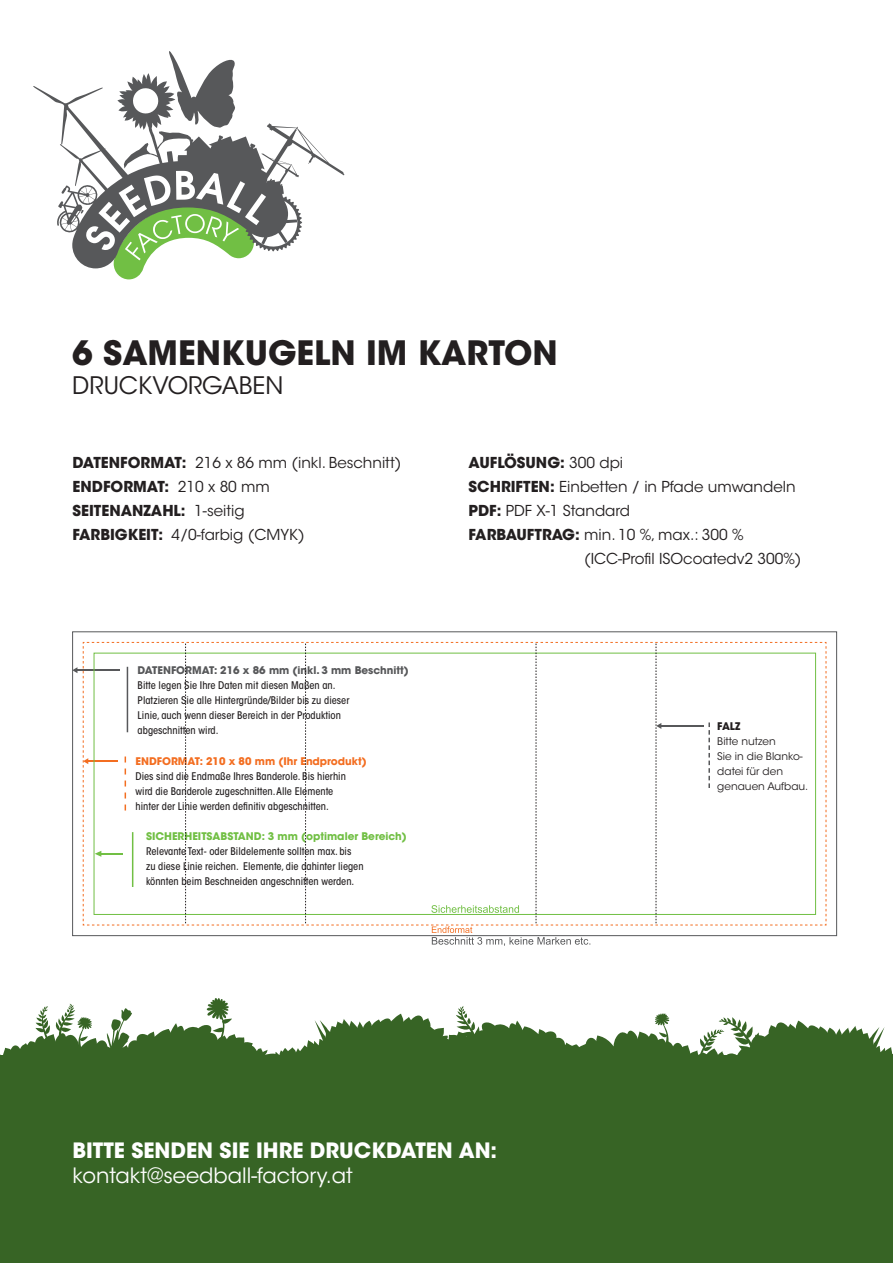
<style>
.page{position:relative;width:893px;height:1263px;background:#fff}
.page>*{position:absolute;margin:0;border:0;box-sizing:border-box;transform-origin:0 0}
.t1{font:700 33.3px "ITC Avant Garde Std";color:#231f20}
.t2{font:24px "ITC Avant Garde Std";color:#231f20}
.t3{font:700 21px "ITC Avant Garde Std";color:#fff}
.t4{font:21px "ITC Avant Garde Std";color:#fff}
.t5{font:15px/24px "ITC Avant Garde Std";color:#231f20}
.t6{font:700 15px "ITC Avant Garde Std";color:#231f20}
.t7{font:500 condensed 10.5px/15px "ITC Avant Garde Std";color:#231f20}
.t8{font:10.5px/15px "ITC Avant Garde Std";color:#231f20}
.t9{font:700 10.5px "ITC Avant Garde Std";color:#71bf44}
.t10{font:700 10.5px "ITC Avant Garde Std";color:#57585a}
.t11{font:700 10.5px "ITC Avant Garde Std";color:#f36e21}
.t12{font:700 10.5px "ITC Avant Garde Std";color:#231f20}
.s1{font-weight:700}
.s2{font-weight:400}
</style>
<div class="page">
<div style="left:0;top:1055px;width:893px;height:208px;background:#376425"></div>
<svg style="left:0;top:998px;width:893px;height:57px"></svg>
<hr style="left:77px;top:669px;width:43px;height:2px;background:#57585a">
<svg style="left:74px;top:667px;width:3px;height:6px"></svg>
<svg style="left:33px;top:51px;width:311px;height:216px"></svg>
<svg style="left:86px;top:171px;width:180px;height:108px"></svg>
<svg style="left:83px;top:642px;width:744px;height:304px"></svg>
<h1 class="t1" style="left:72px;top:331px;width:487px">6 SAMENKUGELN IM KARTON</h1>
<h2 class="t2" style="left:72px;top:370px;width:213px">DRUCKVORGABEN</h2>
<h3 class="t5" style="left:73px;top:451px;width:330px"><span class="s1">DATENFORMAT:</span> 216 x 86 mm (inkl. Beschnitt)<br><span class="s1">ENDFORMAT:</span> 210 x 80 mm<br><span class="s1">SEITENANZAHL:</span> 1-seitig<br><span class="s1">FARBIGKEIT:</span> 4/0-farbig (CMYK)</h3>
<h3 class="t6" style="left:469px;top:453px;width:156px">AUFLÖSUNG: <span class="s2">300 dpi</span></h3>
<h3 class="t5" style="left:469px;top:475px;width:329px"><span class="s1">SCHRIFTEN:</span> Einbetten / in Pfade umwandeln</h3>
<h3 class="t5" style="left:469px;top:499px;width:163px"><span class="s1">PDF:</span> PDF X-1 Standard</h3>
<h3 class="t5" style="left:469px;top:523px;width:276px"><span class="s1">FARBAUFTRAG:</span> min. 10 %, max.: 300 %</h3>
<h3 class="t5" style="left:584px;top:547px;width:219px">(ICC-Profil ISOcoatedv2 300%)</h3>
<p class="t10" style="left:138px;top:663px;width:273px">DATENFORMAT: 216 x 86 mm (inkl. 3 mm Beschnitt)</p>
<p class="t7" style="left:138px;top:678px;width:213px">Bitte legen Sie Ihre Daten mit diesen Maßen an.<br>Platzieren Sie alle Hintergründe/Bilder bis zu dieser Linie, auch wenn dieser Bereich in der Produktion abgeschnitten wird.</p>
<p class="t11" style="left:136px;top:754px;width:233px">ENDFORMAT: 210 x 80 mm (Ihr Endprodukt)</p>
<p class="t7" style="left:136px;top:769px;width:212px">Dies sind die Endmaße Ihres Banderole. Bis hierhin wird die Banderole zugeschnitten. Alle Elemente hinter der Linie werden definitiv abgeschnitten.</p>
<p class="t9" style="left:146px;top:829px;width:262px">SICHERHEITSABSTAND: 3 mm (optimaler Bereich)</p>
<p class="t7" style="left:146px;top:843px;width:219px">Relevante Text- oder Bildelemente sollten max. bis zu diese Linie reichen. Elemente, die dahinter liegen könnten beim Beschneiden angeschnitten werden.</p>
<h3 class="t3" style="left:73px;top:1137px;width:426px">BITTE SENDEN SIE IHRE DRUCKDATEN AN:</h3>
<h3 class="t4" style="left:73px;top:1163px;width:282px">kontakt@seedball-factory.at</h3>
<p class="t12" style="left:717px;top:719px;width:24px">FALZ</p>
<p class="t8" style="left:717px;top:734px;width:92px">Bitte nutzen<br>Sie in die Blanko&shy;datei für den genauen Aufbau.</p>
</div>
